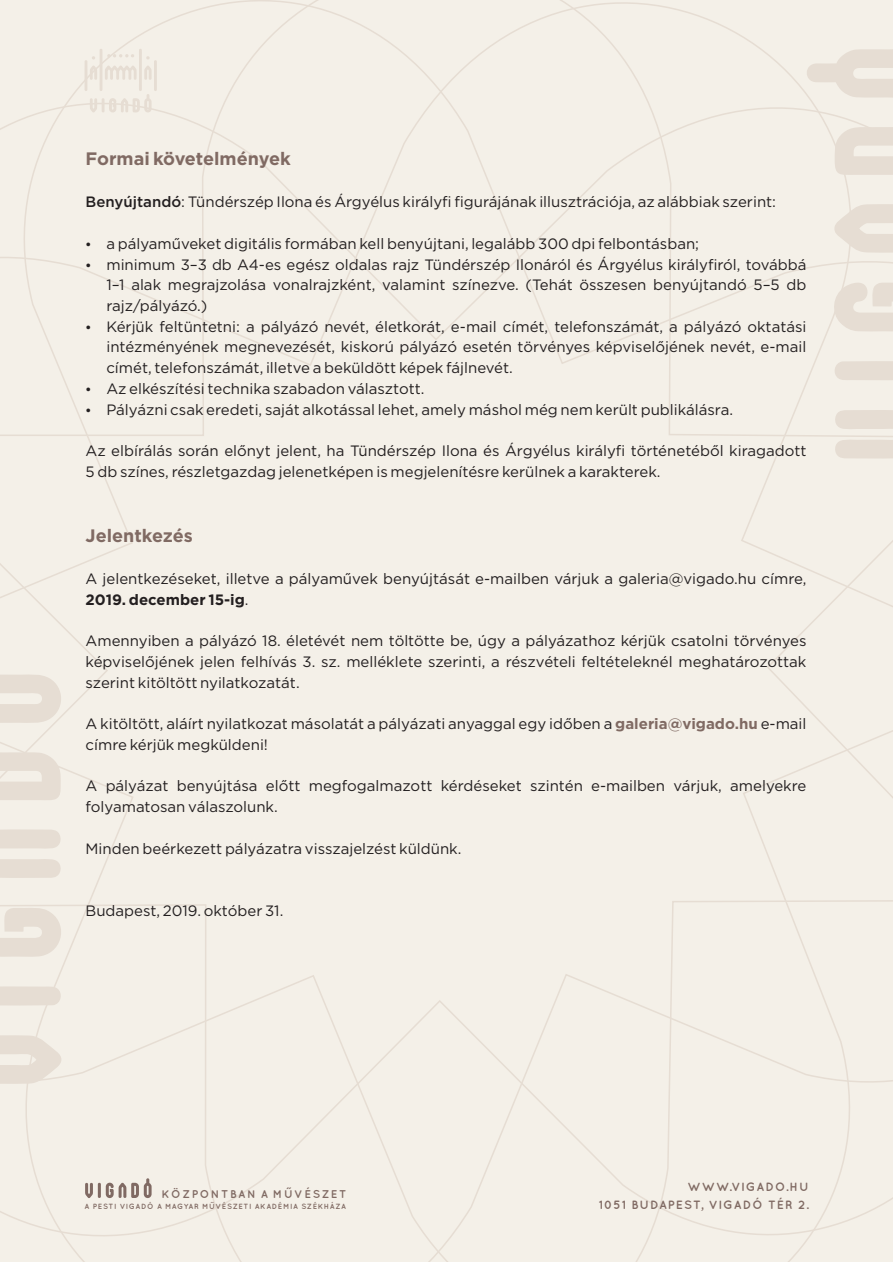
<style>
.page{position:relative;width:893px;height:1262px;background:#fff}
.page>*{position:absolute;margin:0;border:0;box-sizing:border-box;transform-origin:0 0}
.t1{font:700 18px "Gotham";color:#806a63}
.t2{font:300 15px/20.7px "Gotham";color:#231f20}
.t3{font:700 12px/17.4px "Quicksand";letter-spacing:.09em;color:#806a63;text-align:right}
.t4{font:700 11.25px "Quicksand";letter-spacing:.15em;color:#806a63}
.t5{font:700 7.5px "Quicksand";letter-spacing:.09em;color:#806a63}
.s1{font-weight:500}
.s2{font-weight:700}
.s3{font-weight:700;color:#806a63}
</style>
<div class="page">
<div style="left:0;top:0;width:892px;height:1262px;background:#f4f0e8"></div>
<svg style="left:84px;top:48px;width:73px;height:66px;background:#efeae1"></svg>
<svg style="left:85px;top:1177px;width:67px;height:21px"></svg>
<svg style="left:0;top:673px;width:65px;height:51px;background:#eae2d9"></svg>
<svg style="left:0;top:751px;width:61px;height:50px;background:#e9e1d7"></svg>
<svg style="left:0;top:829px;width:61px;height:49px;background:#e9e1d8"></svg>
<svg style="left:0;top:1035px;width:63px;height:49px;background:#eae2d9"></svg>
<svg style="left:0;top:986px;width:63px;height:20px"></svg>
<svg style="left:0;top:905px;width:68px;height:52px;background:#eae3da"></svg>
<svg style="left:803px;top:48px;width:89px;height:51px;background:#ebe4db"></svg>
<svg style="left:834px;top:126px;width:58px;height:50px;background:#e9e1d8"></svg>
<svg style="left:834px;top:204px;width:58px;height:49px;background:#eae2d9"></svg>
<svg style="left:834px;top:409px;width:58px;height:50px;background:#e9e1d8"></svg>
<svg style="left:832px;top:361px;width:60px;height:20px"></svg>
<svg style="left:830px;top:280px;width:62px;height:52px;background:#eae3da"></svg>
<svg style="left:87px;top:242px;width:3px;height:4px"></svg>
<svg style="left:87px;top:263px;width:3px;height:4px"></svg>
<svg style="left:87px;top:325px;width:3px;height:4px"></svg>
<svg style="left:87px;top:387px;width:3px;height:4px"></svg>
<svg style="left:87px;top:408px;width:3px;height:4px"></svg>
<p class="t1" style="left:86px;top:152px;width:207px">Formai követelmények</p>
<p class="t2" style="left:86px;top:193px;width:692px"><span class="s1">Benyújtandó</span>: Tündérszép Ilona és Árgyélus királyfi figurájának illusztrációja, az alábbiak szerint:</p>
<p class="t2" style="left:106px;top:234px;width:701px">a pályaműveket digitális formában kell benyújtani, legalább 300 dpi felbontásban;<br>minimum 3–3 db A4-es egész oldalas rajz Tündérszép Ilonáról és Árgyélus királyfiról, továbbá 1–1 alak megrajzolása vonalrajzként, valamint színezve. (Tehát összesen benyújtandó 5–5 db rajz/pályázó.)<br>Kérjük feltüntetni: a pályázó nevét, életkorát, e-mail címét, telefonszámát, a pályázó oktatási intézményének megnevezését, kiskorú pályázó esetén törvényes képviselőjének nevét, e-mail címét, telefonszámát, illetve a beküldött képek fájlnevét.<br>Az elkészítési technika szabadon választott.<br>Pályázni csak eredeti, saját alkotással lehet, amely máshol még nem került publikálásra.</p>
<p class="t2" style="left:86px;top:441px;width:722px">Az elbírálás során előnyt jelent, ha Tündérszép Ilona és Árgyélus királyfi történetéből kiragadott<br>5 db színes, részletgazdag jelenetképen is megjelenítésre kerülnek a karakterek.</p>
<p class="t1" style="left:86px;top:529px;width:109px">Jelentkezés</p>
<p class="t2" style="left:86px;top:570px;width:722px">A jelentkezéseket, illetve a pályaművek benyújtását e-mailben várjuk a galeria@vigado.hu címre,<br><span class="s2">2019. december 15-ig</span>.</p>
<p class="t2" style="left:86px;top:632px;width:722px;text-align:justify">Amennyiben a pályázó 18. életévét nem töltötte be, úgy a pályázathoz kérjük csatolni törvényes képviselőjének jelen felhívás 3. sz. melléklete szerinti, a részvételi feltételeknél meghatározottak szerint kitöltött nyilatkozatát.</p>
<p class="t2" style="left:86px;top:714px;width:722px">A kitöltött, aláírt nyilatkozat másolatát a pályázati anyaggal egy időben a <span class="s3">galeria@vigado.hu</span> e-mail címre kérjük megküldeni!</p>
<p class="t2" style="left:86px;top:777px;width:722px">A pályázat benyújtása előtt megfogalmazott kérdéseket szintén e-mailben várjuk, amelyekre folyamatosan válaszolunk.</p>
<p class="t2" style="left:86px;top:839px;width:377px">Minden beérkezett pályázatra visszajelzést küldünk.</p>
<p class="t2" style="left:86px;top:901px;width:199px">Budapest, 2019. október 31.</p>
<p class="t4" style="left:162px;top:1190px;width:186px">KÖZPONTBAN A MŰVÉSZET</p>
<p class="t5" style="left:85px;top:1203px;width:263px">A PESTI VIGADÓ A MAGYAR MŰVÉSZETI AKADÉMIA SZÉKHÁZA</p>
<p class="t3" style="left:599px;top:1179px;width:211px">WWW.VIGADO.HU<br>1051 BUDAPEST, VIGADÓ TÉR 2.</p>
</div>
